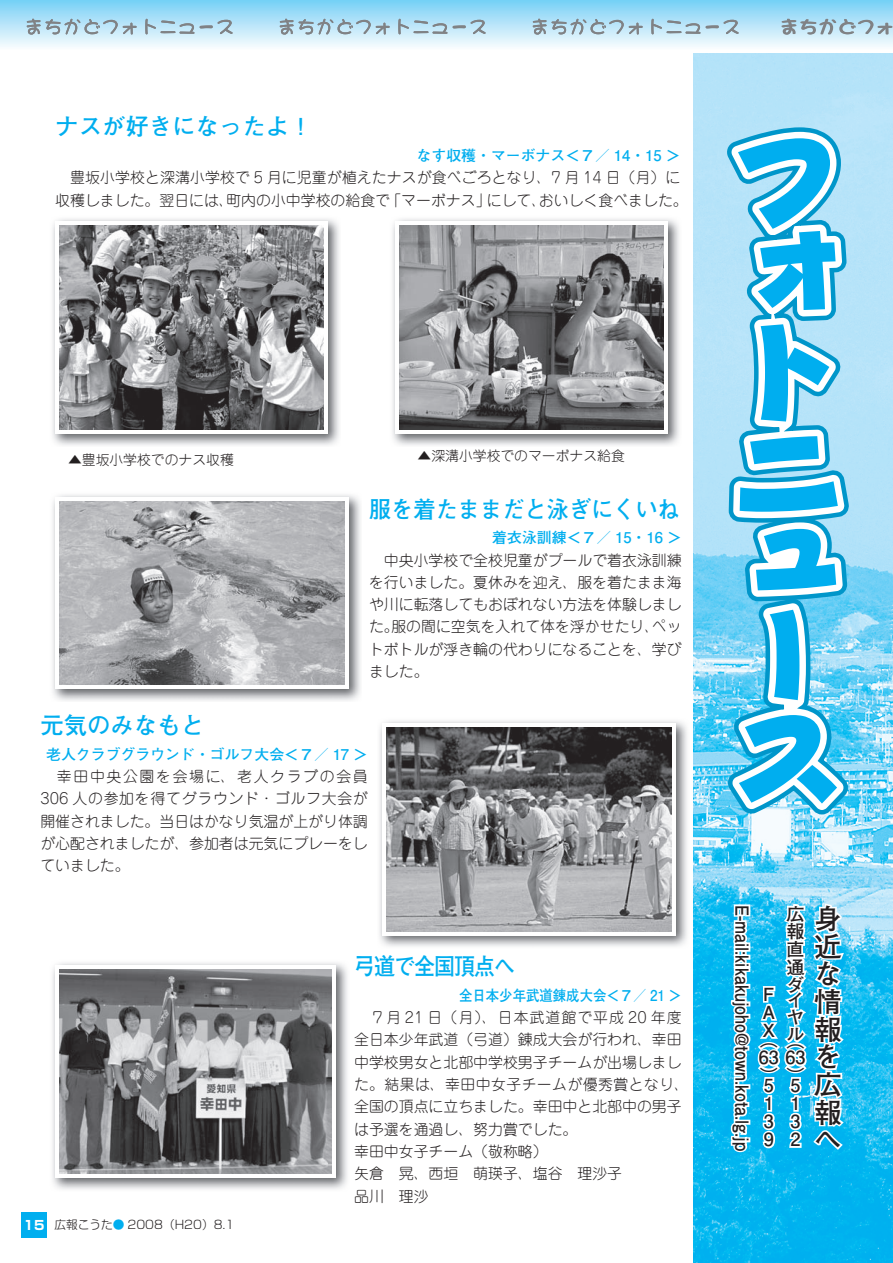
<style>
.page{position:relative;width:893px;height:1263px;background:#fff}
.page>*{position:absolute;margin:0;border:0;box-sizing:border-box;transform-origin:0 0}
.t1{font:700 27.6px/27.6px "Futo Go B101 Pro";color:#231f20;text-align:justify}
.t2{font:700 23.4px "Futo Go B101 Pro";color:#00aeef}
.t3{font:700 23.4px "Futo Go B101 Pro";color:#00aeef;scale:.95 1}
.t4{font:700 23.4px "Futo Go B101 Pro";letter-spacing:-.05em;color:#00aeef;scale:.9 1}
.t5{font:700 18px "Futo Go B101 Pro";color:#231f20;scale:.89 1}
.t6{font:700 18px/18px "Futo Go B101 Pro";color:#231f20;text-align:justify}
.t7{font:300 14.85px/22.4px "Jun 101 Pro";color:#231f20;text-align:justify}
.t8{font:700 14.85px "Futo Go B101 Pro";color:#00aeef}
.t9{font:700 14.85px "Futo Go B101 Pro";color:#00aeef;scale:.9 1}
.t10{font:300 13.8px "Jun 101 Pro";color:#231f20}
.t11{font:300 11.7px "Shin Go Pro";color:#231f20}
.s1{font-weight:700;font-size:12.75px;color:#fff}
.s2{color:#00aeef}
</style>
<div class="page">
<img style="left:693px;top:53px;width:200px;height:1210px">
<div style="left:0;top:0;width:893px;height:51px;background:linear-gradient(to bottom,#77d0f6,#fffefe)"></div>
<svg style="left:727px;top:125px;width:126px;height:689px"></svg>
<img style="left:52px;top:495px;width:309px;height:206px">
<svg style="left:55px;top:497px;width:294px;height:192px"></svg>
<img style="left:379px;top:720px;width:308px;height:227px">
<svg style="left:383px;top:723px;width:293px;height:212px"></svg>
<svg style="left:722px;top:901px;width:124px;height:253px"></svg>
<svg style="left:781px;top:19px;width:112px;height:16px;background:#a9c4d1"></svg>
<svg style="left:533px;top:19px;width:206px;height:16px;background:#aeccdb"></svg>
<svg style="left:280px;top:19px;width:206px;height:16px;background:#aeccdb"></svg>
<svg style="left:27px;top:19px;width:206px;height:16px;background:#aeccdb"></svg>
<img style="left:52px;top:963px;width:295px;height:227px">
<div style="left:55px;top:965px;width:281px;height:213px;background:#fff"></div>
<img style="left:392px;top:219px;width:287px;height:226px">
<svg style="left:395px;top:221px;width:273px;height:213px"></svg>
<img style="left:52px;top:219px;width:287px;height:226px">
<svg style="left:55px;top:221px;width:272px;height:213px"></svg>
<img style="left:60px;top:225px;width:263px;height:204px">
<img style="left:400px;top:225px;width:263px;height:204px">
<img style="left:60px;top:502px;width:284px;height:183px">
<img style="left:387px;top:727px;width:285px;height:204px">
<img style="left:60px;top:969px;width:272px;height:205px">
<div style="left:21px;top:1212px;width:26px;height:25px;background:#00aeef"></div>
<h2 class="t2" style="left:55px;top:108px;width:259px">ナスが好きになったよ！</h2>
<p class="t8" style="left:417px;top:143px;width:265px">なす収穫・マーボナス＜７／ 14・15 ＞</p>
<p class="t7" style="left:55px;top:165px;width:634px">　豊坂小学校と深溝小学校で 5 月に児童が植えたナスが食べごろとなり、7 月 14 日（月）に収穫しました。翌日には、町内の小中学校の給食で「マーボナス」にして、おいしく食べました。</p>
<p class="t10" style="left:68px;top:449px;width:167px">▲豊坂小学校でのナス収穫</p>
<p class="t10" style="left:418px;top:445px;width:209px">▲深溝小学校でのマーボナス給食</p>
<h2 class="t3" style="left:369px;top:490px;width:329px">服を着たままだと泳ぎにくいね</h2>
<p class="t8" style="left:492px;top:526px;width:191px">着衣泳訓練＜７／ 15・16 ＞</p>
<p class="t7" style="left:369px;top:547px;width:314px">　中央小学校で全校児童がプールで着衣泳訓練を行いました。夏休みを迎え、服を着たまま海や川に転落してもおぼれない方法を体験しました。服の間に空気を入れて体を浮かせたり、ペットボトルが浮き輪の代わりになることを、学びました。</p>
<h2 class="t2" style="left:40px;top:707px;width:165px">元気のみなもと</h2>
<p class="t8" style="left:46px;top:742px;width:323px">老人クラブグラウンド・ゴルフ大会＜７／ 17 ＞</p>
<p class="t7" style="left:40px;top:763px;width:329px">　幸田中央公園を会場に、老人クラブの会員306 人の参加を得てグラウンド・ゴルフ大会が開催されました。当日はかなり気温が上がり体調が心配されましたが、参加者は元気にプレーをしていました。</p>
<p class="t11" style="left:24px;top:1215px;width:212px"><span class="s1">15</span> 広報こうた<span class="s2">●</span> 2008（H20）8.1</p>
<h2 class="t4" style="left:354px;top:948px;width:180px">弓道で全国頂点へ</h2>
<p class="t9" style="left:459px;top:983px;width:249px">全日本少年武道錬成大会＜７／ 21 ＞</p>
<p class="t7" style="left:354px;top:1004px;width:336px;text-align:left">　７月 21 日（月）、日本武道館で平成 20 年度全日本少年武道（弓道）錬成大会が行われ、幸田中学校男女と北部中学校男子チームが出場しました。結果は、幸田中女子チームが優秀賞となり、全国の頂点に立ちました。幸田中と北部中の男子は予選を通過し、努力賞でした。<br>幸田中女子チーム（敬称略）<br>矢倉　晃、西垣　萌瑛子、塩谷　理沙子<br>品川　理沙</p>
<p class="t5" style="left:757px;top:905px;width:278px;rotate:90deg">E-mail:kikakujoho@town.kota.lg.jp</p>
<p class="t6" style="left:786px;top:903px;width:19px">広報直</p>
<h1 class="t1" style="left:814px;top:901px;width:29px">身近な情報を広報へ</h1>
<p class="t6" style="left:786px;top:955px;width:19px;line-height:18.5px">通ダ</p>
<p class="t6" style="left:786px;top:989px;width:18px;line-height:16.6px">イヤ</p>
<p class="t6" style="left:759px;top:1025px;width:48px;line-height:20.4px;text-align:right">ル（<br>63 63</p>
<p class="t6" style="left:786px;top:1064px;width:19px">）</p>
<p class="t6" style="left:790px;top:1074px;width:12px">5<br>1<br>3<br>2</p>
<p class="t6" style="left:760px;top:983px;width:16px">ＦＡＸ</p>
<p class="t6" style="left:760px;top:1019px;width:19px;line-height:36.2px">（）</p>
<p class="t6" style="left:764px;top:1074px;width:12px">5<br>1<br>3<br>9</p>
</div>
